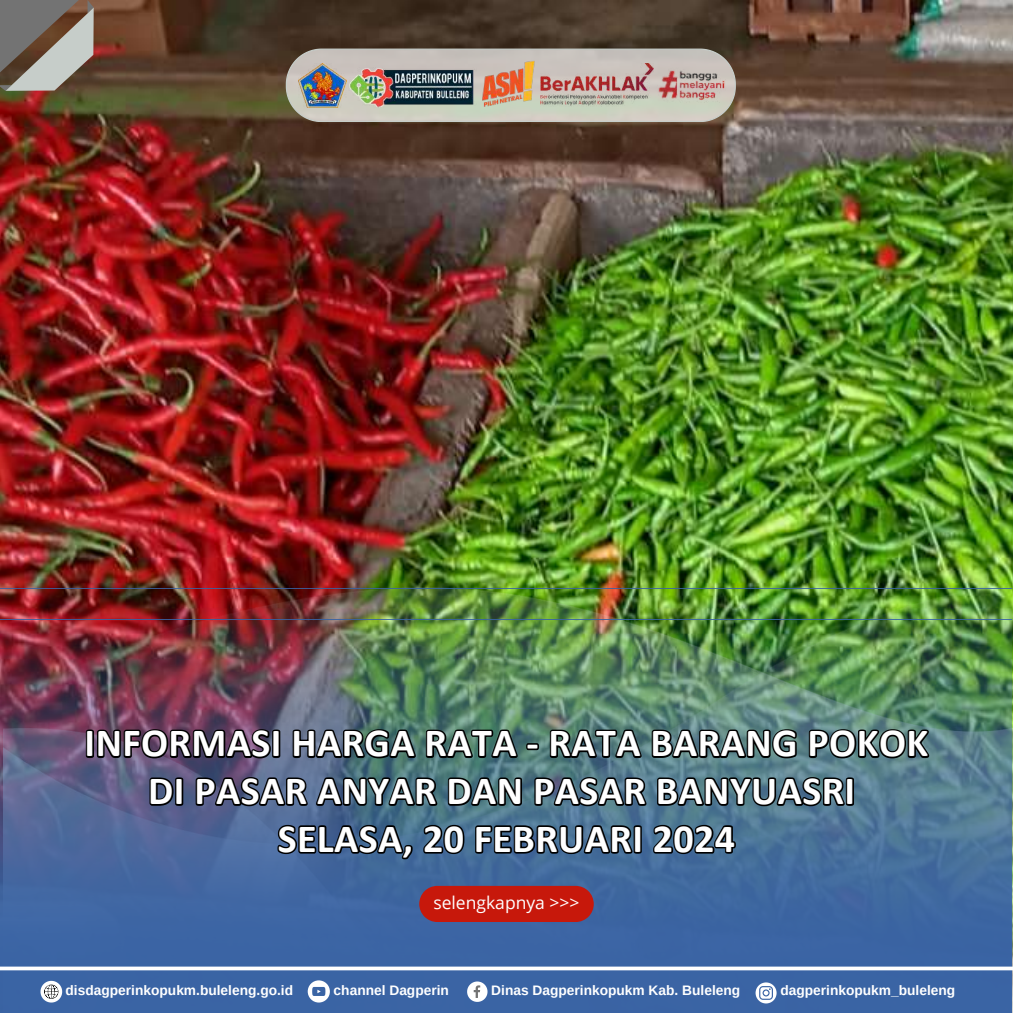
<style>
.page{position:relative;width:1013px;height:1013px;background:#fff}
.page>*{position:absolute;margin:0;border:0;box-sizing:border-box;transform-origin:0 0}
.t1{font:700 40px/47.8px "Calibri";letter-spacing:.01em;color:#fff;text-align:center}
.t2{font:17.5px "Open Sans";color:#fff}
.t3{font:700 13.75px "Arimo";color:#fff}
</style>
<div class="page">
<img style="left:0;top:0;width:1012px;height:588px">
<img style="left:3px;top:532px;width:1009px;height:480px">
<img style="left:0;top:588px;width:1011px;height:424px">
<svg style="left:467px;top:981px;width:20px;height:20px"></svg>
<svg style="left:40px;top:980px;width:22px;height:22px"></svg>
<svg style="left:308px;top:980px;width:22px;height:22px"></svg>
<svg style="left:755px;top:982px;width:21px;height:21px"></svg>
<svg style="left:0;top:966px;width:1012px;height:4px"></svg>
<svg style="left:286px;top:49px;width:450px;height:73px;background:#c0bcb3"></svg>
<img style="left:298px;top:63px;width:48px;height:44px">
<img style="left:348px;top:67px;width:128px;height:41px">
<img style="left:540px;top:63px;width:110px;height:43px">
<img style="left:650px;top:63px;width:83px;height:47px">
<svg style="left:419px;top:885px;width:174px;height:37px;background:#bd1d14"></svg>
<img style="left:476px;top:54px;width:64px;height:63px">
<svg style="left:0;top:0;width:94px;height:91px;background:#888179"></svg>
<img style="left:83px;top:717px;width:848px;height:144px">
<h1 class="t1" style="left:85px;top:722px;width:845px">INFORMASI HARGA RATA - RATA BARANG POKOK<br>DI PASAR ANYAR DAN PASAR BANYUASRI<br>SELASA, 20 FEBRUARI 2024</h1>
<p class="t2" style="left:433px;top:890px;width:148px">selengkapnya &gt;&gt;&gt;</p>
<p class="t3" style="left:66px;top:983px;width:229px">disdagperinkopukm.buleleng.go.id</p>
<p class="t3" style="left:333px;top:982px;width:117px">channel Dagperin</p>
<p class="t3" style="left:491px;top:983px;width:250px">Dinas Dagperinkopukm Kab. Buleleng</p>
<p class="t3" style="left:780px;top:983px;width:176px">dagperinkopukm_buleleng</p>
</div>
